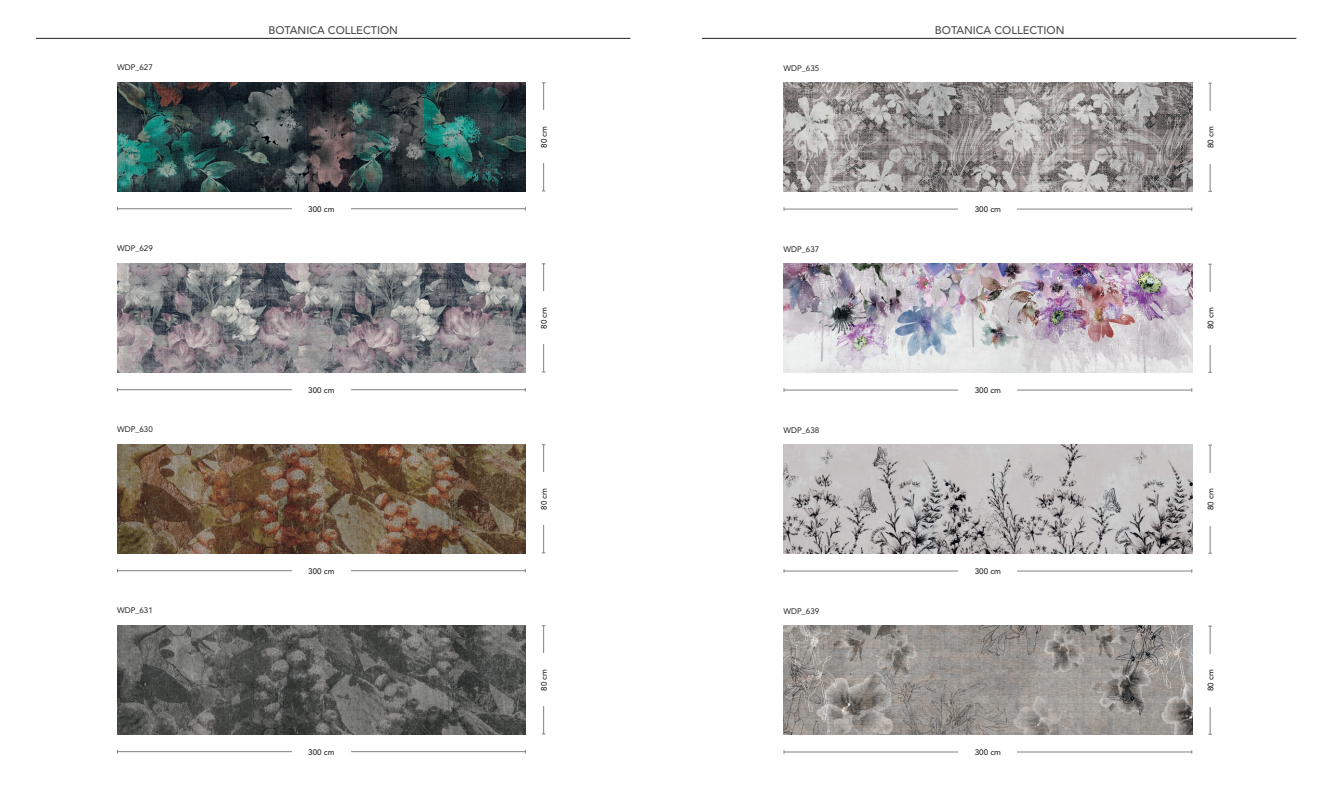
<style>
.page{position:relative;width:1333px;height:808px;background:#fff}
.page>*{position:absolute;margin:0;border:0;box-sizing:border-box;transform-origin:0 0}
.t1{font:500 11px "Avenir";color:#4b4c4d}
.t2{font:500 8px "Avenir";color:#231f20}
.t3{font:8px "Avenir";color:#231f20}
</style>
<div class="page">
<img style="left:117px;top:82px;width:408px;height:109px">
<img style="left:117px;top:263px;width:408px;height:109px">
<img style="left:117px;top:444px;width:408px;height:109px">
<img style="left:117px;top:625px;width:408px;height:109px">
<img style="left:783px;top:83px;width:409px;height:109px">
<img style="left:783px;top:264px;width:409px;height:109px">
<img style="left:783px;top:445px;width:409px;height:109px">
<img style="left:783px;top:626px;width:409px;height:109px">
<hr style="left:117px;top:208px;width:408px;height:1px;background:#808285">
<div style="left:292px;top:203px;width:58px;height:11px;background:#fff"></div>
<hr style="left:543px;top:83px;width:1px;height:108px;background:#808285">
<div style="left:538px;top:111px;width:11px;height:52px;background:#fff"></div>
<hr style="left:117px;top:389px;width:408px;height:1px;background:#808285">
<div style="left:292px;top:384px;width:58px;height:11px;background:#fff"></div>
<hr style="left:543px;top:264px;width:1px;height:108px;background:#808285">
<div style="left:538px;top:292px;width:11px;height:52px;background:#fff"></div>
<hr style="left:117px;top:570px;width:408px;height:1px;background:#808285">
<div style="left:292px;top:565px;width:58px;height:11px;background:#fff"></div>
<hr style="left:543px;top:445px;width:1px;height:108px;background:#808285">
<div style="left:538px;top:473px;width:11px;height:52px;background:#fff"></div>
<hr style="left:117px;top:751px;width:408px;height:1px;background:#808285">
<div style="left:292px;top:746px;width:58px;height:11px;background:#fff"></div>
<hr style="left:543px;top:626px;width:1px;height:108px;background:#808285">
<div style="left:538px;top:654px;width:11px;height:52px;background:#fff"></div>
<hr style="left:784px;top:209px;width:407px;height:1px;background:#808285">
<div style="left:958px;top:204px;width:59px;height:11px;background:#fff"></div>
<hr style="left:1209px;top:83px;width:1px;height:108px;background:#808285">
<div style="left:1204px;top:111px;width:11px;height:52px;background:#fff"></div>
<hr style="left:784px;top:390px;width:407px;height:1px;background:#808285">
<div style="left:958px;top:385px;width:59px;height:11px;background:#fff"></div>
<hr style="left:1209px;top:264px;width:1px;height:108px;background:#808285">
<div style="left:1204px;top:292px;width:11px;height:52px;background:#fff"></div>
<hr style="left:784px;top:571px;width:407px;height:1px;background:#808285">
<div style="left:958px;top:566px;width:59px;height:11px;background:#fff"></div>
<hr style="left:1209px;top:445px;width:1px;height:108px;background:#808285">
<div style="left:1204px;top:473px;width:11px;height:52px;background:#fff"></div>
<hr style="left:784px;top:751px;width:407px;height:1px;background:#808285">
<div style="left:958px;top:747px;width:59px;height:11px;background:#fff"></div>
<hr style="left:1209px;top:626px;width:1px;height:108px;background:#808285">
<div style="left:1204px;top:654px;width:11px;height:52px;background:#fff"></div>
<hr style="left:36px;top:38px;width:594px;height:1px;background:#231f20">
<hr style="left:702px;top:38px;width:594px;height:1px;background:#231f20">
<h1 class="t1" style="left:268px;top:24px;width:131px">BOTANICA COLLECTION</h1>
<h1 class="t1" style="left:934px;top:24px;width:131px">BOTANICA COLLECTION</h1>
<p class="t3" style="left:117px;top:63px;width:37px">WDP_627</p>
<p class="t3" style="left:783px;top:63px;width:37px">WDP_635</p>
<p class="t2" style="left:539px;top:148px;width:23px;rotate:-90deg">80 cm</p>
<p class="t2" style="left:1205px;top:148px;width:23px;rotate:-90deg">80 cm</p>
<p class="t2" style="left:308px;top:205px;width:28px">300 cm</p>
<p class="t2" style="left:974px;top:205px;width:28px">300 cm</p>
<p class="t3" style="left:117px;top:244px;width:37px">WDP_629</p>
<p class="t3" style="left:783px;top:244px;width:37px">WDP_637</p>
<p class="t2" style="left:539px;top:329px;width:23px;rotate:-90deg">80 cm</p>
<p class="t2" style="left:1205px;top:329px;width:23px;rotate:-90deg">80 cm</p>
<p class="t2" style="left:308px;top:386px;width:28px">300 cm</p>
<p class="t2" style="left:974px;top:386px;width:28px">300 cm</p>
<p class="t3" style="left:117px;top:425px;width:37px">WDP_630</p>
<p class="t3" style="left:783px;top:425px;width:37px">WDP_638</p>
<p class="t2" style="left:539px;top:510px;width:23px;rotate:-90deg">80 cm</p>
<p class="t2" style="left:1205px;top:510px;width:23px;rotate:-90deg">80 cm</p>
<p class="t2" style="left:308px;top:567px;width:28px">300 cm</p>
<p class="t2" style="left:974px;top:567px;width:28px">300 cm</p>
<p class="t3" style="left:117px;top:606px;width:37px">WDP_631</p>
<p class="t3" style="left:783px;top:606px;width:37px">WDP_639</p>
<p class="t2" style="left:539px;top:691px;width:23px;rotate:-90deg">80 cm</p>
<p class="t2" style="left:1205px;top:691px;width:23px;rotate:-90deg">80 cm</p>
<p class="t2" style="left:308px;top:747px;width:28px">300 cm</p>
<p class="t2" style="left:974px;top:748px;width:28px">300 cm</p>
</div>
